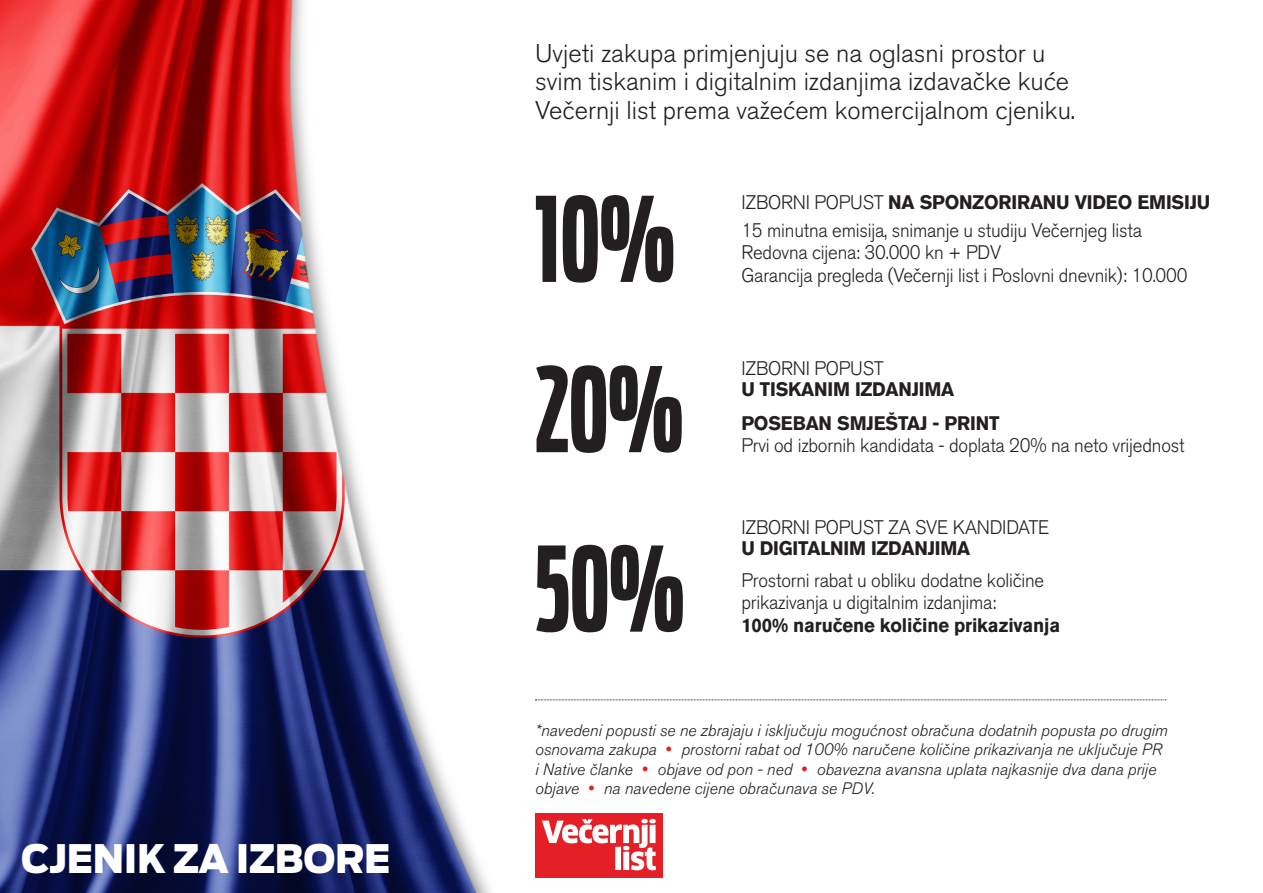
<style>
.page{position:relative;width:1263px;height:893px;background:#fff}
.page>*{position:absolute;margin:0;border:0;box-sizing:border-box;transform-origin:0 0}
.osnovni_tekst{font:700 116.25px "Antenna Comp";color:#231f20;scale:.95 1}
.osnovni_tekst-2{font:900 39px "Antenna";letter-spacing:-.01em;color:#fff;scale:.95 1}
.osnovni_tekst-3{font:300 25.5px/28.5px "Akzidenz Grotesk CE";color:#231f20}
.osnovni_tekst-4{font:300 19.5px/21px "Akzidenz Grotesk CE";letter-spacing:-.01em;color:#231f20;scale:.95 1}
.osnovni_tekst-5{font:700 19.5px "Akzidenz Grotesk BQ";letter-spacing:-.01em;color:#231f20;scale:.95 1}
.osnovni_tekst-6{font:italic 300 16.5px/19.5px "Akzidenz Grotesk CE";color:#231f20}
.s1{font-family:"Akzidenz Grotesk CE";font-weight:300}
.s2{font-family:"Akzidenz Grotesk BQ";font-weight:700}
.s3{color:#e41f25}
</style>
<div class="page">
<img style="left:0;top:0;width:631px;height:893px">
<svg style="left:535px;top:700px;width:631px;height:1px"></svg>
<div style="left:535px;top:813px;width:128px;height:64px;background:#e41f25"></div>
<svg style="left:542px;top:819px;width:114px;height:51px"></svg>
<p class="osnovni_tekst-2" style="left:21px;top:836px;width:390px">CJENIK ZA IZBORE</p>
<p class="osnovni_tekst-3" style="left:535px;top:39px;width:542px">Uvjeti zakupa primjenjuju se na oglasni prostor u svim tiskanim i digitalnim izdanjima izdavačke kuće<br>Večernji list prema važećem komercijalnom cjeniku.</p>
<p class="osnovni_tekst" style="left:535px;top:169px;width:149px">10%</p>
<p class="osnovni_tekst" style="left:535px;top:339px;width:158px">20%</p>
<p class="osnovni_tekst" style="left:535px;top:518px;width:159px">50%</p>
<p class="osnovni_tekst-5" style="left:741px;top:191px;width:495px"><span class="s1">IZBORNI POPUST</span> NA SPONZORIRANU VIDEO EMISIJU</p>
<p class="osnovni_tekst-4" style="left:741px;top:220px;width:423px">15 minutna emisija, snimanje u studiju Večernjeg lista</p>
<p class="osnovni_tekst-4" style="left:741px;top:243px;width:275px">Redovna cijena: 30.000 kn + PDV</p>
<p class="osnovni_tekst-4" style="left:741px;top:265px;width:471px">Garancija pregleda (Večernji list i Poslovni dnevnik): 10.000</p>
<p class="osnovni_tekst-4" style="left:741px;top:358px;width:151px">IZBORNI POPUST</p>
<p class="osnovni_tekst-5" style="left:741px;top:378px;width:226px">U TISKANIM IZDANJIMA</p>
<p class="osnovni_tekst-5" style="left:741px;top:412px;width:273px">POSEBAN SMJEŠTAJ - PRINT</p>
<p class="osnovni_tekst-4" style="left:741px;top:435px;width:468px">Prvi od izbornih kandidata - doplata 20% na neto vrijednost</p>
<p class="osnovni_tekst-4" style="left:741px;top:517px;width:326px">IZBORNI POPUST ZA SVE KANDIDATE<br><span class="s2">U DIGITALNIM IZDANJIMA</span></p>
<p class="osnovni_tekst-4" style="left:741px;top:569px;width:320px;line-height:22.5px">Prostorni rabat u obliku dodatne količine prikazivanja u digitalnim izdanjima:</p>
<p class="osnovni_tekst-5" style="left:741px;top:614px;width:337px">100% naručene količine prikazivanja</p>
<p class="osnovni_tekst-6" style="left:535px;top:721px;width:634px">*navedeni popusti se ne zbrajaju i isključuju mogućnost obračuna dodatnih popusta po drugim osnovama zakupa <span class="s3">•</span> prostorni rabat od 100% naručene količine prikazivanja ne uključuje PR i Native članke <span class="s3">•</span> objave od pon - ned <span class="s3">•</span> obavezna avansna uplata najkasnije dva dana prije objave <span class="s3">•</span> na navedene cijene obračunava se PDV.</p>
</div>
